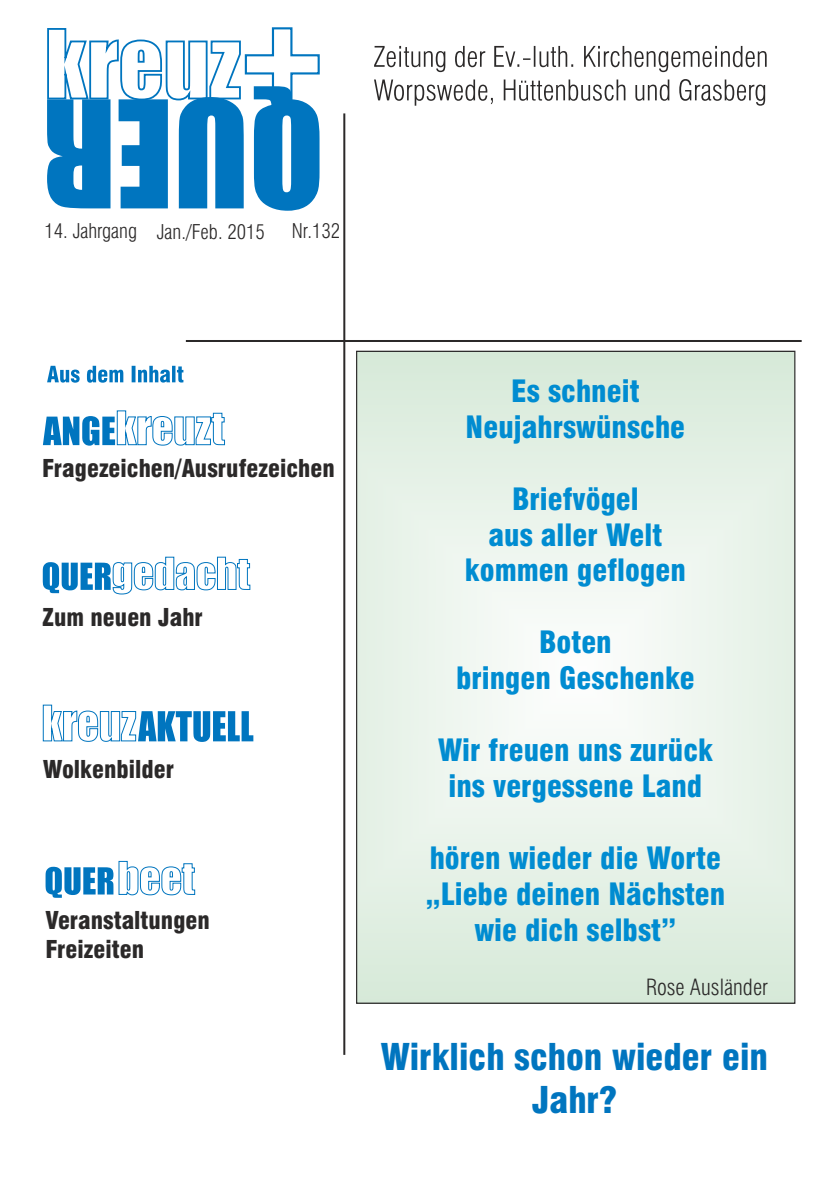
<style>
.page{position:relative;width:840px;height:1191px;background:#fff}
.page>*{position:absolute;margin:0;border:0;box-sizing:border-box;transform-origin:0 0}
.t1{font:900 condensed 36px/43.2px "Swiss 721 BT";color:#0075bf;text-align:center}
.t2{font:900 condensed 30px/36px "Swiss 721 BT";color:#008cd1;text-align:center}
.t3{font:900 condensed 24px/28.8px "Swiss 721 BT";color:#2b2929}
.t4{font:300 condensed 22px "Swiss 721 BT";color:#2b2929}
.t5{font:300 condensed 20px "Swiss 721 BT";color:#2b2929}
</style>
<div class="page">
<svg style="left:46px;top:860px;width:149px;height:37px"></svg>
<svg style="left:42px;top:704px;width:211px;height:38px"></svg>
<svg style="left:43px;top:556px;width:208px;height:39px"></svg>
<svg style="left:43px;top:410px;width:182px;height:36px"></svg>
<svg style="left:358px;top:353px;width:435px;height:648px"></svg>
<svg style="left:47px;top:366px;width:136px;height:17px"></svg>
<hr style="left:186px;top:340px;width:615px;height:2px;background:#2b2929">
<hr style="left:343px;top:113px;width:2px;height:941px;background:#2b2929">
<svg style="left:374px;top:46px;width:392px;height:60px"></svg>
<svg style="left:47px;top:27px;width:273px;height:184px"></svg>
<p class="t5" style="left:45px;top:223px;width:94px">14. Jahrgang</p>
<p class="t5" style="left:291px;top:223px;width:50px">Nr.132</p>
<p class="t5" style="left:157px;top:223px;width:109px">Jan./Feb. 2015</p>
<p class="t3" style="left:42px;top:456px;width:294px">Fragezeichen/Ausrufezeichen</p>
<p class="t3" style="left:42px;top:605px;width:162px">Zum neuen Jahr</p>
<p class="t3" style="left:43px;top:757px;width:133px">Wolkenbilder</p>
<p class="t3" style="left:45px;top:908px;width:166px">Veranstaltungen<br>Freizeiten</p>
<p class="t2" style="left:465px;top:376px;width:221px">Es schneit<br>Neujahrswünsche</p>
<p class="t2" style="left:464px;top:484px;width:222px">Briefvögel<br>aus aller Welt kommen geflogen</p>
<p class="t2" style="left:456px;top:627px;width:240px">Boten<br>bringen Geschenke</p>
<p class="t2" style="left:437px;top:735px;width:276px">Wir freuen uns zurück ins vergessene Land</p>
<p class="t2" style="left:425px;top:843px;width:301px">hören wieder die Worte „Liebe deinen Nächsten wie dich selbst”</p>
<p class="t4" style="left:646px;top:978px;width:123px">Rose Ausländer</p>
<p class="t1" style="left:380px;top:1039px;width:389px">Wirklich schon wieder ein<br>Jahr?</p>
</div>
